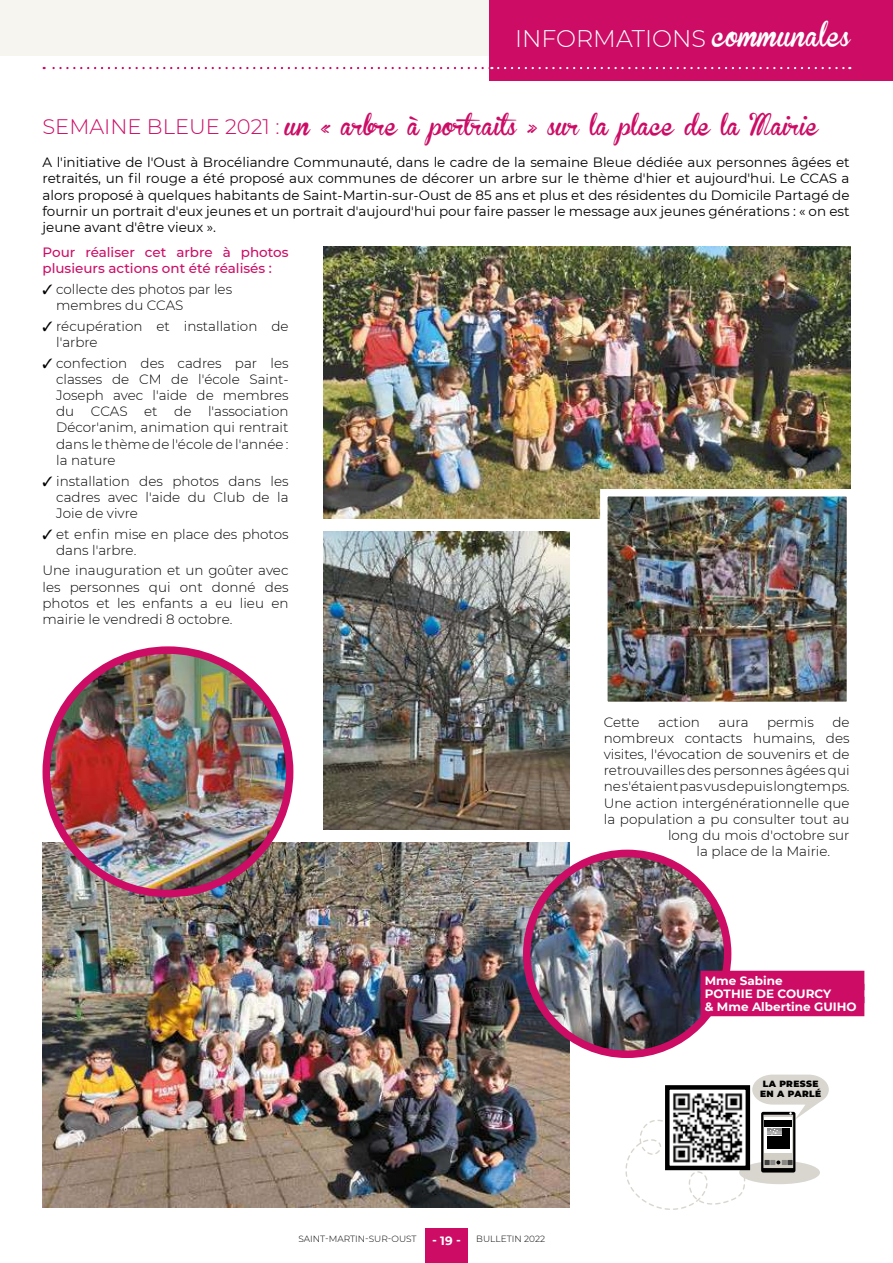
<style>
.page{position:relative;width:893px;height:1263px;background:#fff}
.page>*{position:absolute;margin:0;border:0;box-sizing:border-box;transform-origin:0 0}
.t1{font:300 24px "Montserrat";color:#fff}
.t2{font:21px "Brannboll Fet";color:#cc0c65}
.t3{font:300 13.5px/16.2px "Montserrat";color:#000}
.t4{font:13.5px/16.2px "Montserrat";color:#000;text-align:justify}
.t5{font:500 13.5px/16.2px "Montserrat";color:#cc0c65}
.t6{font:700 12px/13px "Montserrat";color:#fff}
.t7{font:300 9px "Montserrat";color:#000}
.t8{font:900 9px/10.5px "Montserrat";letter-spacing:.04em;color:#000}
.s1{font-family:"Brannboll Fet";font-weight:400}
.s2{font-family:"Montserrat";font-weight:300}
</style>
<div class="page">
<div style="left:425px;top:1229px;width:43px;height:34px;background:#cc0c65"></div>
<div style="left:0;top:0;width:893px;height:55px;background:#f6f5ef"></div>
<div style="left:489px;top:0;width:404px;height:81px;background:#cc0c65"></div>
<svg style="left:44px;top:67px;width:806px;height:2px"></svg>
<img style="left:323px;top:247px;width:527px;height:272px">
<img style="left:43px;top:842px;width:527px;height:366px">
<img style="left:609px;top:498px;width:236px;height:202px">
<div style="left:600px;top:489px;width:254px;height:220px;border:8px solid #fff"></div>
<img style="left:323px;top:531px;width:247px;height:298px">
<img style="left:527px;top:853px;width:201px;height:201px">
<div style="left:523px;top:850px;width:208px;height:208px;border:8px solid #cc0c65;border-radius:50%"></div>
<img style="left:46px;top:650px;width:244px;height:243px;border-radius:122px">
<div style="left:43px;top:646px;width:250px;height:251px;border:8px solid #cc0c65;border-radius:50%"></div>
<div style="left:701px;top:971px;width:163px;height:19px;background:#cc0c65"></div>
<div style="left:701px;top:984px;width:163px;height:19px;background:#cc0c65"></div>
<div style="left:701px;top:997px;width:163px;height:19px;background:#cc0c65"></div>
<svg style="left:625px;top:1074px;width:204px;height:136px"></svg>
<div style="left:667px;top:1087px;width:81px;height:81px;background:#fff"></div>
<div style="left:665px;top:1085px;width:85px;height:85px;border:4px solid #000"></div>
<img style="left:673px;top:1093px;width:70px;height:70px">
<h1 class="t1" style="left:515px;top:22px;width:337px">INFORMATIONS <span class="s1">communales</span></h1>
<h2 class="t2" style="left:43px;top:114px;width:777px"><span class="s2">SEMAINE BLEUE 2021 :</span> un « arbre à portraits » sur la place de la Mairie</h2>
<p class="t4" style="left:43px;top:154px;width:809px">A l'initiative de l'Oust à Brocéliandre Communauté, dans le cadre de la semaine Bleue dédiée aux personnes âgées et retraités, un fil rouge a été proposé aux communes de décorer un arbre sur le thème d'hier et aujourd'hui. Le CCAS a alors proposé à quelques habitants de Saint-Martin-sur-Oust de 85 ans et plus et des résidentes du Domicile Partagé de fournir un portrait d'eux jeunes et un portrait d'aujourd'hui pour faire passer le message aux jeunes générations : « on est jeune avant d'être vieux ».</p>
<p class="t5" style="left:43px;top:243px;width:248px">Pour réaliser cet arbre à photos plusieurs actions ont été réalisés :</p>
<p class="t3" style="left:56px;top:280px;width:177px;text-indent:-14px">✓ collecte des photos par les membres du CCAS</p>
<p class="t3" style="left:56px;top:317px;width:234px;text-indent:-14px">✓ récupération et installation de l'arbre</p>
<p class="t3" style="left:56px;top:354px;width:234px;text-align:justify;text-indent:-14px">✓ confection des cadres par les classes de CM de l'école Saint-Joseph avec l'aide de membres du CCAS et de l'association Décor'anim, animation qui rentrait dans le thème de l'école de l'année : la nature</p>
<p class="t3" style="left:56px;top:472px;width:234px;text-align:justify;text-indent:-14px">✓ installation des photos dans les cadres avec l'aide du Club de la Joie de vivre</p>
<p class="t3" style="left:56px;top:525px;width:234px;text-indent:-14px">✓ et enfin mise en place des photos dans l'arbre.</p>
<p class="t3" style="left:43px;top:562px;width:248px;text-align:justify">Une inauguration et un goûter avec les personnes qui ont donné des photos et les enfants a eu lieu en mairie le vendredi 8 octobre.</p>
<p class="t3" style="left:604px;top:713px;width:37px">Cette</p>
<p class="t3" style="left:658px;top:713px;width:43px">action</p>
<p class="t3" style="left:719px;top:713px;width:31px">aura</p>
<p class="t3" style="left:767px;top:713px;width:48px">permis</p>
<p class="t3" style="left:832px;top:713px;width:19px">de</p>
<p class="t3" style="left:604px;top:729px;width:247px">nombreux contacts humains, des</p>
<p class="t3" style="left:604px;top:746px;width:247px">visites, l'évocation de souvenirs et de</p>
<p class="t3" style="left:604px;top:762px;width:247px">retrouvailles des personnes âgées qui</p>
<p class="t3" style="left:604px;top:778px;width:247px">ne s'étaient pas vus depuis longtemps.</p>
<p class="t3" style="left:604px;top:794px;width:247px">Une action intergénérationnelle que</p>
<p class="t3" style="left:604px;top:810px;width:247px">la population a pu consulter tout au</p>
<p class="t3" style="left:668px;top:827px;width:183px">long du mois d'octobre sur</p>
<p class="t3" style="left:697px;top:843px;width:135px">la place de la Mairie.</p>
<p class="t6" style="left:705px;top:974px;width:153px">Mme Sabine<br>POTHIE DE COURCY<br>&amp; Mme Albertine GUIHO</p>
<p class="t7" style="left:298px;top:1232px;width:120px">SAINT-MARTIN-SUR-OUST</p>
<p class="t7" style="left:476px;top:1232px;width:70px">BULLETIN 2022</p>
<p class="t6" style="left:432px;top:1233px;width:30px">- 19 -</p>
<p class="t8" style="left:760px;top:1078px;width:63px">LA PRESSE<br>EN A PARLÉ</p>
</div>
